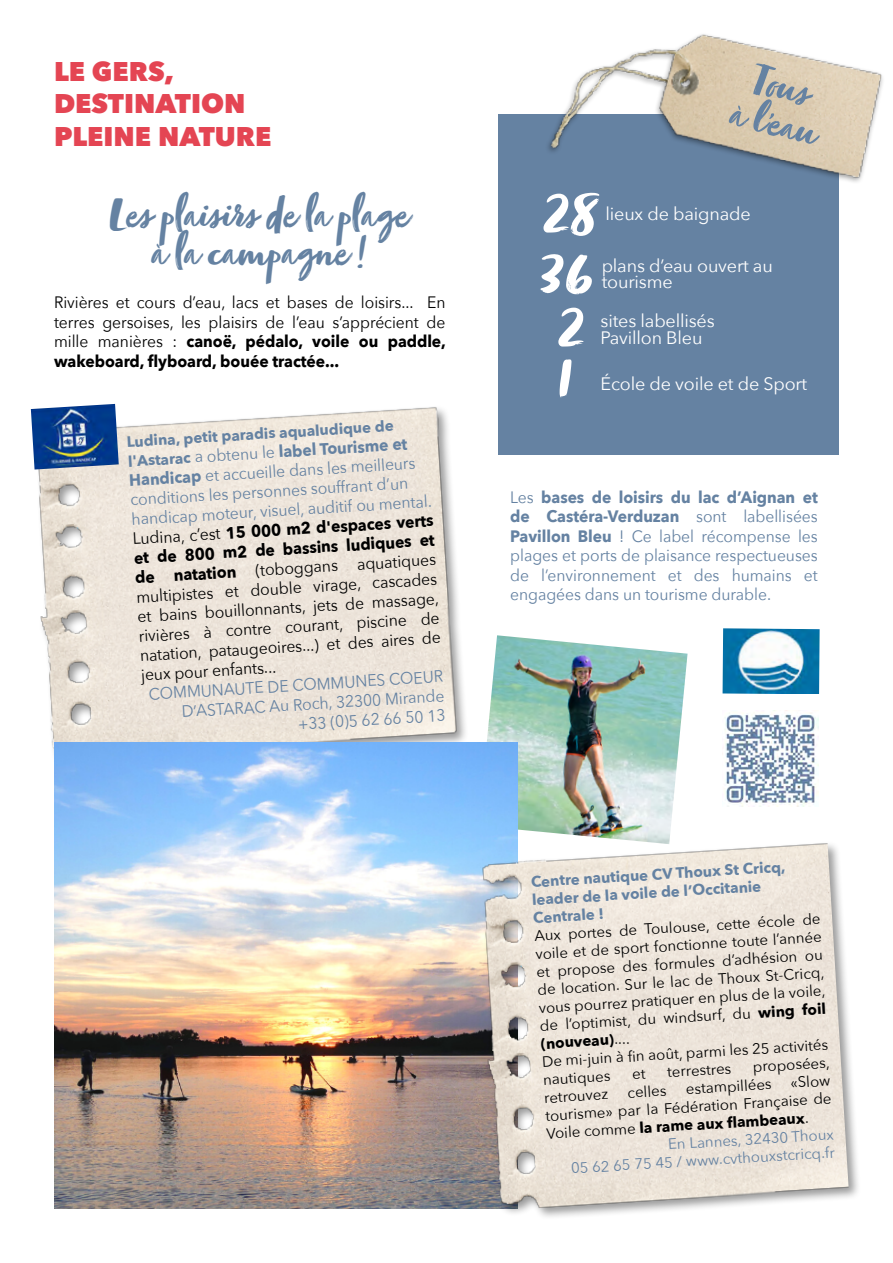
<style>
.page{position:relative;width:893px;height:1263px;background:#fff}
.page>*{position:absolute;margin:0;border:0;box-sizing:border-box;transform-origin:0 0}
.t1{font:69px "Zooja Pro";color:#fff}
.t2{font:46.5px/37.5px "Zooja Pro";color:#6582a2;text-align:center}
.t3{font:800 27px/32.4px "Avenir Next";color:#e44553}
.t4{font:18px/16.5px "Avenir Next";letter-spacing:-.01em;color:#fff}
.t5{font:16.5px/19.4px "Avenir Next";letter-spacing:-.005em;color:#000;text-align:justify;scale:.95 1}
.t6{font:16.5px/19.5px "Avenir Next";letter-spacing:-.005em;color:#6582a2;text-align:justify;scale:.95 1}
.t7{font:15px/17.9px "Avenir Next";color:#000;text-align:justify}
.t8{font:700 15px/17.5px "Avenir Next";color:#6582a2}
.t9{font:15px "Avenir Next";color:#6582a2}
.t10{font:700 15px "Avenir Next";color:#000}
.s1{font-weight:700}
.s2{font-weight:700;font-size:15px;color:#6582a2}
.s3{color:#6582a2}
.s4{font-weight:700;color:#6582a2}
.s5{font-weight:400}
</style>
<div class="page">
<img style="left:499px;top:635px;width:188px;height:198px">
<img style="left:30px;top:366px;width:469px;height:386px">
<img style="left:54px;top:742px;width:464px;height:467px">
<div style="left:480px;top:841px;width:381px;height:379px;background:#000;opacity:.4"></div>
<img style="left:452px;top:833px;width:399px;height:387px">
<div style="left:499px;top:114px;width:340px;height:340px;background:#6582a2"></div>
<img style="left:548px;top:34px;width:335px;height:148px">
<img style="left:723px;top:628px;width:97px;height:66px">
<img style="left:31px;top:404px;width:88px;height:65px">
<img style="left:725px;top:710px;width:94px;height:96px">
<svg style="left:633px;top:1069px;width:13px;height:10px"></svg>
<h3 class="t3" style="left:54px;top:55px;width:219px">LE GERS,<br>DESTINATION<br>PLEINE NATURE</h3>
<h2 class="t2" style="left:742px;top:63px;width:89px;rotate:14deg">Tous<br>à l’eau</h2>
<h2 class="t2" style="left:108px;top:201px;width:301px">Les plaisirs de la plage à la campagne !</h2>
<p class="t5" style="left:54px;top:292px;width:414px">Rivières et cours d’eau, lacs et bases de loisirs... En terres gersoises, les plaisirs de l’eau s’apprécient de mille manières : <span class="s1">canoë, pédalo, voile ou paddle, wakeboard, flyboard, bouée tractée...</span></p>
<p class="t8" style="left:126px;top:434px;width:269px;rotate:-4deg">Ludina, petit paradis aqualudique de</p>
<p class="t5" style="left:126px;top:452px;width:320px;text-align:left;rotate:-4deg"><span class="s2">l'Astarac</span> <span class="s3">a obtenu le</span> <span class="s4">label Tourisme et Handicap</span> <span class="s3">et accueille dans les meilleurs conditions les personnes souffrant d’un handicap moteur, visuel, auditif ou mental.<br></span>Ludina, c’est <span class="s1">15 000 m2 d'espaces verts et de 800 m2 de bassins ludiques et de natation</span> (toboggans aquatiques multipistes et double virage, cascades et bains bouillonnants, jets de massage, rivières à contre courant, piscine de natation, pataugeoires...) et des aires de jeux pour enfants...</p>
<p class="t6" style="left:148px;top:685px;width:312px;text-align:right;rotate:-4deg">COMMUNAUTE DE COMMUNES COEUR<br>D’ASTARAC Au Roch, 32300 Mirande +33 (0)5 62 66 50 13</p>
<h1 class="t1" style="left:543px;top:170px;width:55px">28</h1>
<p class="t4" style="left:606px;top:204px;width:147px">lieux de baignade</p>
<h1 class="t1" style="left:539px;top:230px;width:54px">36</h1>
<p class="t4" style="left:602px;top:256px;width:173px">plans d’eau ouvert au tourisme</p>
<h1 class="t1" style="left:558px;top:284px;width:29px">2</h1>
<p class="t4" style="left:601px;top:312px;width:116px">sites labellisés<br>Pavillon Bleu</p>
<h1 class="t1" style="left:557px;top:333px;width:18px">1</h1>
<p class="t4" style="left:601px;top:374px;width:208px">École de voile et de Sport</p>
<p class="t6" style="left:510px;top:486px;width:325px">Les <span class="s1">bases de loisirs du lac d’Aignan et de Castéra-Verduzan</span> sont labellisées <span class="s1">Pavillon Bleu</span> ! Ce label récompense les plages et ports de plaisance respectueuses de l’environnement et des humains et engagées dans un tourisme durable.</p>
<p class="t8" style="left:530px;top:874px;width:257px;rotate:-4deg">Centre nautique CV Thoux St Cricq, leader de la voile de l’Occitanie<br>Centrale !</p>
<p class="t7" style="left:533px;top:928px;width:289px;rotate:-4deg">Aux portes de Toulouse, cette école de voile et de sport fonctionne toute l’année et propose des formules d’adhésion ou de location. Sur le lac de Thoux St-Cricq, vous pourrez pratiquer en plus de la voile, de l’optimist, du windsurf, du <span class="s1">wing foil (nouveau)</span>....</p>
<p class="t7" style="left:541px;top:1054px;width:288px;line-height:17px;rotate:-4deg">De mi-juin à fi n août, parmi les 25 activités nautiques</p>
<p class="t7" style="left:666px;top:1063px;width:66px;rotate:-4deg">terrestres</p>
<p class="t7" style="left:752px;top:1057px;width:78px;rotate:-4deg">proposées,</p>
<p class="t7" style="left:544px;top:1088px;width:66px;rotate:-4deg">retrouvez</p>
<p class="t7" style="left:627px;top:1083px;width:40px;rotate:-4deg">celles</p>
<p class="t7" style="left:685px;top:1080px;width:87px;rotate:-4deg">estampillées</p>
<p class="t7" style="left:790px;top:1073px;width:41px;rotate:-4deg">«Slow</p>
<p class="t7" style="left:545px;top:1107px;width:288px;rotate:-4deg">tourisme» par la Fédération Française de</p>
<p class="t10" style="left:546px;top:1122px;width:264px;rotate:-4deg"><span class="s5">Voile comme</span> la rame aux fl ambeaux<span class="s5">.</span></p>
<p class="t9" style="left:667px;top:1132px;width:167px;rotate:-4deg">En Lannes, 32430 Thoux</p>
<p class="t9" style="left:570px;top:1157px;width:266px;rotate:-4deg">05 62 65 75 45 / www.cvthouxstcricq.fr</p>
</div>
